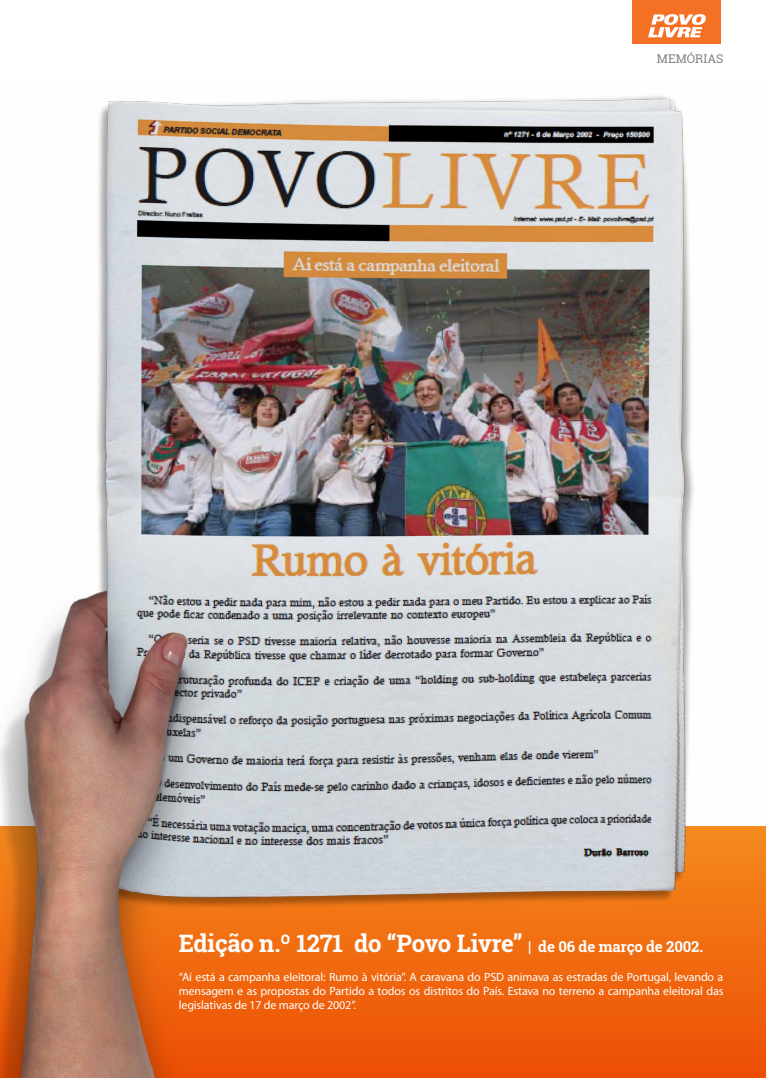
<style>
.page{position:relative;width:766px;height:1078px;background:#fff}
.page>*{position:absolute;margin:0;border:0;box-sizing:border-box;transform-origin:0 0}
.t1{font:700 24px "Roboto Slab";color:#fff}
.t2{font:12px/14.4px "Myriad Pro";letter-spacing:-.01em;color:#fff;text-align:justify}
.t3{font:12px "Roboto Slab";color:#808285}
.s1{font-size:15px}
</style>
<div class="page">
<img style="left:0;top:95px;width:765px;height:982px">
<div style="left:632px;top:0;width:89px;height:44px;background:#f37024"></div>
<svg style="left:648px;top:14px;width:57px;height:23px"></svg>
<p class="t3" style="left:656px;top:51px;width:10px">MEMÓRIA</p>
<p class="t3" style="left:716px;top:51px;width:9px">S</p>
<h1 class="t1" style="left:179px;top:926px;width:526px">Edição n.º 1271 do “Povo Livre” <span class="s1">| de 06 de março de 2002.</span></h1>
<p class="t2" style="left:179px;top:968px;width:546px">“Aí está a campanha eleitoral: Rumo à vitória”. A caravana do PSD animava as estradas de Portugal, levando a mensagem e as propostas do Partido a todos os distritos do País. Estava no terreno a campanha eleitoral das legislativas de 17 de março de 2002”.</p>
</div>
